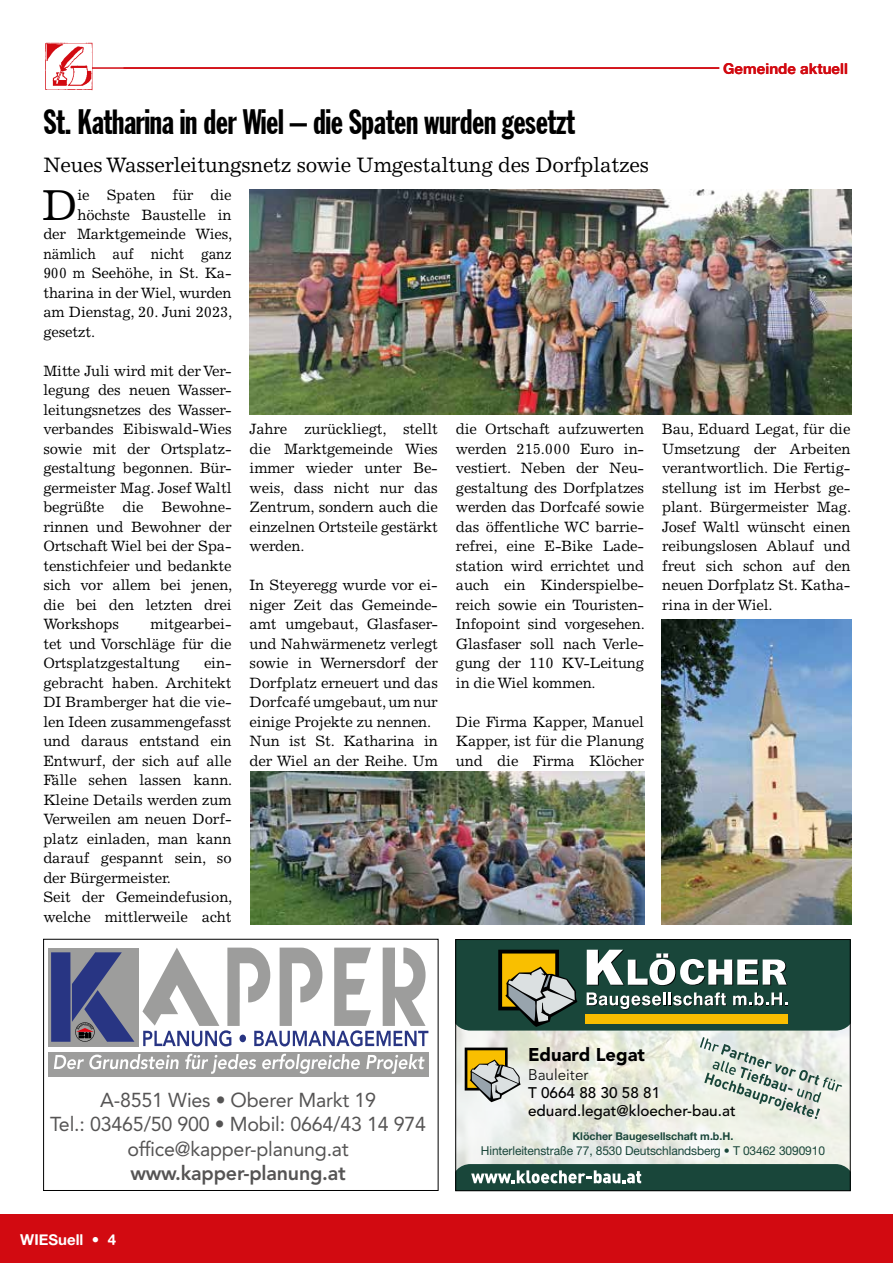
<style>
.page{position:relative;width:893px;height:1263px;background:#fff}
.page>*{position:absolute;margin:0;border:0;box-sizing:border-box;transform-origin:0 0}
.t1{font:43.5px "Excelsior LT Std";color:#000}
.t2{font:extra-condensed 34.5px "Franklin Gothic";letter-spacing:-.01em;color:#000}
.t3{font:21px "Excelsior LT Std";letter-spacing:-.01em;color:#000}
.t4{font:20.1px/24.5px "Avenir LT Std";letter-spacing:-.01em;color:#555454;text-align:center}
.t5{font:800 20.1px "Avenir LT Std";letter-spacing:-.01em;color:#555454}
.t6{font:900 18.3px "Avenir LT Std";color:#000}
.t7{font:500 15.3px/17.7px "Avenir LT Std";color:#000}
.t8{font:300 15.3px "Avenir LT Std";color:#000}
.t9{font:15px/19.5px "Excelsior LT Std";letter-spacing:-.01em;color:#000;text-align:justify}
.t10{font:15px "Excelsior LT Std";letter-spacing:-.01em;color:#000;scale:.93 1}
.t11{font:15px "Alte Haas Grotesk Bold";color:#d20a11}
.t12{font:15px "Alte Haas Grotesk Bold";color:#fff}
.t13{font:12.3px "Helvetica Neue LT Std";letter-spacing:-.01em;color:#19463a}
.t14{font:700 10.65px "Helvetica Neue LT Std";color:#19463a}
</style>
<div class="page">
<div style="left:0;top:1214px;width:893px;height:49px;background:#d20a11"></div>
<hr style="left:92px;top:67px;width:627px;height:2px;background:#d20a11">
<img style="left:45px;top:42px;width:49px;height:49px">
<div style="left:48px;top:947px;width:91px;height:99px;background:#9d9d9c"></div>
<svg style="left:142px;top:947px;width:286px;height:99px"></svg>
<div style="left:51px;top:952px;width:20px;height:90px;background:#283583"></div>
<div style="left:48px;top:1052px;width:380px;height:24px;background:#9d9d9c"></div>
<svg style="left:54px;top:1054px;width:371px;height:20px"></svg>
<svg style="left:72px;top:952px;width:62px;height:90px"></svg>
<div style="left:43px;top:939px;width:395px;height:252px;border:1px solid #000"></div>
<img style="left:250px;top:189px;width:601px;height:226px">
<img style="left:250px;top:772px;width:394px;height:152px">
<img style="left:662px;top:620px;width:189px;height:304px">
<img style="left:457px;top:1030px;width:391px;height:134px">
<svg style="left:457px;top:941px;width:391px;height:89px;background:#536c52"></svg>
<svg style="left:457px;top:1164px;width:391px;height:25px;background:#315a4f"></svg>
<svg style="left:465px;top:1047px;width:56px;height:55px;background:#b3ab84"></svg>
<svg style="left:700px;top:1037px;width:142px;height:82px;background:#cfd8cf"></svg>
<div style="left:455px;top:939px;width:395px;height:252px;border:1px solid #000"></div>
<h2 class="t2" style="left:44px;top:104px;width:533px">St. Katharina in der Wiel – die Spaten wurden gesetzt</h2>
<h3 class="t3" style="left:43px;top:153px;width:607px">Neues Wasserleitungsnetz sowie Umgestaltung des Dorfplatzes</h3>
<h1 class="t1" style="left:42px;top:180px;width:37px">D</h1>
<p class="t9" style="left:77px;top:185px;width:156px">ie Spaten für die</p>
<p class="t9" style="left:77px;top:205px;width:156px">höchste Baustelle in</p>
<p class="t9" style="left:43px;top:224px;width:190px">der Marktgemeinde Wies,</p>
<p class="t10" style="left:43px;top:245px;width:204px">nämlich auf nicht ganz</p>
<p class="t10" style="left:43px;top:264px;width:204px">900 m Seehöhe, in St. Ka-</p>
<p class="t9" style="left:43px;top:283px;width:190px">tharina in der Wiel, wurden</p>
<p class="t9" style="left:43px;top:302px;width:191px">am Dienstag, 20. Juni 2023,</p>
<p class="t9" style="left:43px;top:322px;width:53px">gesetzt.</p>
<p class="t9" style="left:43px;top:361px;width:190px">Mitte Juli wird mit der Ver&shy;legung des neuen Wasser&shy;leitungsnetzes des Wasser&shy;verbandes Eibiswald-Wies sowie mit der Ortsplatz&shy;gestaltung begonnen. Bür&shy;germeister Mag. Josef Waltl begrüßte die Bewohne&shy;rinnen und Bewohner der Ortschaft Wiel bei der Spa&shy;tenstichfeier und bedankte sich vor allem bei jenen, die bei den letzten drei Workshops</p>
<p class="t9" style="left:456px;top:419px;width:191px">die Ortschaft aufzuwerten werden 215.000 Euro in&shy;vestiert. Neben der Neu&shy;gestaltung des Dorfplatzes werden das Dorfcafé sowie das öffentliche WC barrie&shy;refrei, eine E-Bike Lade&shy;station wird errichtet und auch ein Kinderspielbe&shy;reich sowie ein Touristen-Infopoint sind vorgesehen.<br>Glasfaser soll nach Verle&shy;gung der 110 KV-Leitung in die Wiel kommen.</p>
<p class="t9" style="left:456px;top:712px;width:190px">Die Firma Kapper, Manuel Kapper, ist für die Planung und die Firma Klöcher</p>
<p class="t9" style="left:250px;top:419px;width:190px">Jahre zurückliegt, stellt die Marktgemeinde Wies immer wieder unter Be&shy;weis, dass nicht nur das Zentrum, sondern auch die einzelnen Ortsteile gestärkt werden.</p>
<p class="t9" style="left:250px;top:575px;width:190px;text-align:left">In Steyeregg wurde vor ei&shy;niger Zeit das Gemeinde&shy;amt umgebaut, Glasfaser&shy;und Nahwärmenetz verlegt sowie in Wernersdorf der<br>Dorfplatz erneuert und das<br>Dorfcafé umgebaut, um nur einige Projekte zu nennen.<br>Nun ist St. Katharina in der Wiel an der Reihe. Um</p>
<p class="t9" style="left:43px;top:614px;width:190px;text-indent:107px">mitgearbei&shy;tet und Vorschläge für die Ortsplatzgestaltung</p>
<p class="t9" style="left:43px;top:653px;width:191px;text-align:left;text-indent:161px">ein&shy;gebracht haben. Architekt<br>DI Bramberger hat die vie&shy;len Ideen zusammengefasst und daraus entstand ein<br>Entwurf, der sich auf alle<br>Fälle sehen lassen kann.<br>Kleine Details werden zum<br>Verweilen am neuen Dorf&shy;platz einladen, man kann darauf gespannt sein, so der Bürgermeister.<br>Seit der Gemeindefusion, welche mittlerweile acht</p>
<p class="t11" style="left:723px;top:60px;width:126px">Gemeinde aktuell</p>
<p class="t9" style="left:662px;top:419px;width:190px">Bau, Eduard Legat, für die Umsetzung der Arbeiten verantwortlich. Die Fertig&shy;stellung ist im Herbst ge&shy;plant. Bürgermeister Mag.<br>Josef Waltl wünscht einen reibungslosen Ablauf und freut sich schon auf den neuen Dorfplatz St. Katha&shy;rina in der Wiel.</p>
<h3 class="t4" style="left:50px;top:1088px;width:378px">A-8551 Wies • Oberer Markt 19<br>Tel.: 03465/50 900 • Mobil: 0664/43 14 974 office@kapper-planung.at</h3>
<h3 class="t5" style="left:130px;top:1161px;width:217px">www.kapper-planung.at</h3>
<p class="t12" style="left:20px;top:1230px;width:97px">WIESuell • 4</p>
<p class="t6" style="left:528px;top:1044px;width:119px">Eduard Legat</p>
<p class="t8" style="left:528px;top:1065px;width:62px">Bauleiter</p>
<p class="t7" style="left:528px;top:1084px;width:209px">T 0664 88 30 58 81 eduard.legat@kloecher-bau.at</p>
<p class="t14" style="left:572px;top:1130px;width:162px">Klöcher Baugesellschaft m.b.H.</p>
<p class="t13" style="left:481px;top:1143px;width:346px">Hinterleitenstraße 77, 8530 Deutschlandsberg • T 03462 3090910</p>
</div>
